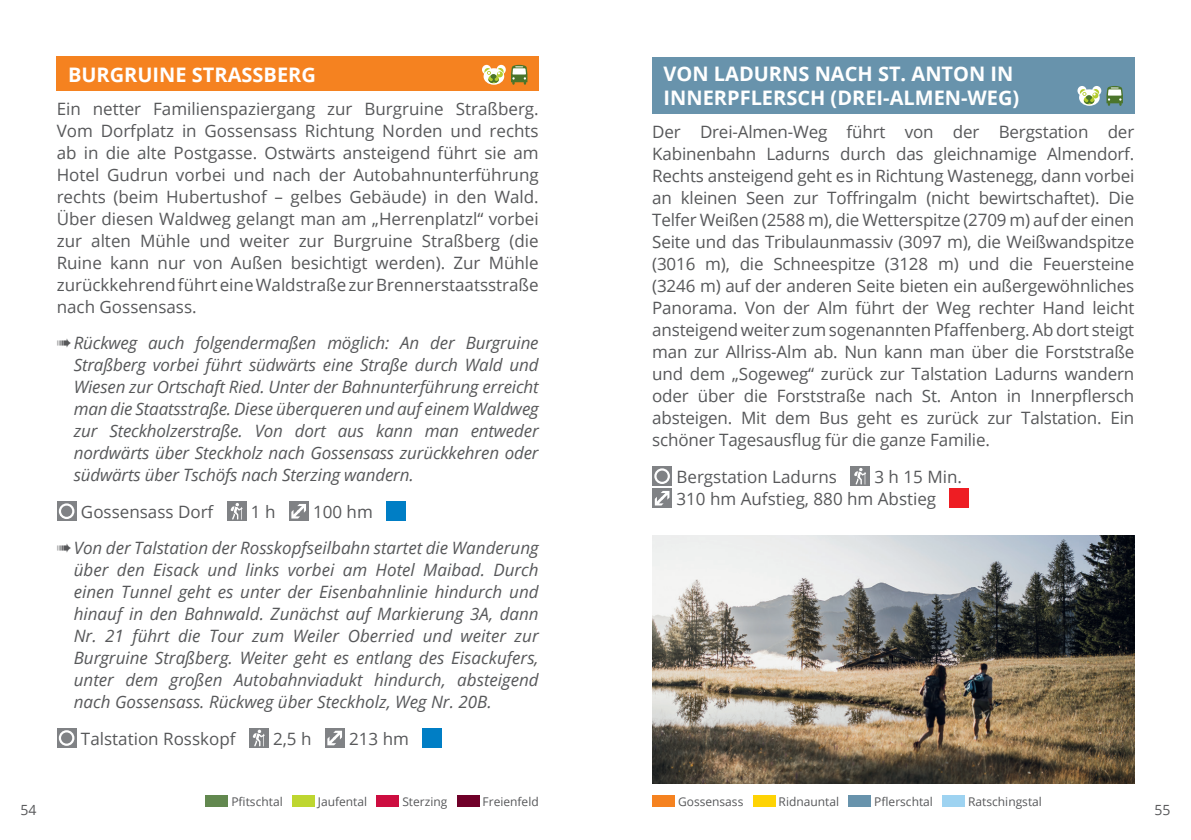
<style>
.page{position:relative;width:1191px;height:840px;background:#fff}
.page>*{position:absolute;margin:0;border:0;box-sizing:border-box;transform-origin:0 0}
.t1{font:700 20px/24px "Open Sans";color:#fff}
.t2{font:17px/22px "Open Sans";color:#57585a;text-align:justify}
.t3{font:italic 17px/22px "Open Sans";color:#57585a;text-align:justify}
.t4{font:14px "Open Sans";color:#57585a}
.t5{font:12px "Open Sans";color:#57585a}
.s1{font-style:normal}
</style>
<div class="page">
<div style="left:206px;top:795px;width:22px;height:11px;background:#62884f"></div>
<div style="left:292px;top:795px;width:23px;height:11px;background:#bed630"></div>
<div style="left:376px;top:795px;width:23px;height:11px;background:#cd0d40"></div>
<div style="left:457px;top:795px;width:22px;height:11px;background:#700029"></div>
<div style="left:652px;top:795px;width:23px;height:11px;background:#f58220"></div>
<div style="left:752px;top:795px;width:23px;height:11px;background:#fed304"></div>
<div style="left:848px;top:795px;width:23px;height:11px;background:#6893ac"></div>
<div style="left:942px;top:795px;width:23px;height:11px;background:#9ed3f1"></div>
<div style="left:652px;top:57px;width:482px;height:56px;background:#6893ac"></div>
<svg style="left:1077px;top:86px;width:9px;height:9px"></svg>
<div style="left:1080px;top:89px;width:6px;height:7px;background:#b4cc2e;border-radius:50%"></div>
<svg style="left:1092px;top:86px;width:9px;height:9px"></svg>
<svg style="left:1079px;top:89px;width:20px;height:17px"></svg>
<svg style="left:1082px;top:92px;width:16px;height:12px"></svg>
<svg style="left:1106px;top:86px;width:17px;height:20px"></svg>
<div style="left:652px;top:466px;width:20px;height:20px;background:#808285"></div>
<svg style="left:654px;top:468px;width:16px;height:15px"></svg>
<div style="left:656px;top:470px;width:11px;height:11px;background:#808285;border-radius:50%"></div>
<div style="left:850px;top:466px;width:20px;height:20px;background:#808285"></div>
<svg style="left:854px;top:468px;width:12px;height:16px"></svg>
<svg style="left:652px;top:488px;width:20px;height:20px"></svg>
<svg style="left:655px;top:490px;width:14px;height:15px"></svg>
<div style="left:949px;top:488px;width:20px;height:20px;background:#ee1d23"></div>
<div style="left:57px;top:57px;width:482px;height:34px;background:#f58220"></div>
<svg style="left:482px;top:65px;width:9px;height:9px"></svg>
<svg style="left:496px;top:65px;width:10px;height:9px"></svg>
<svg style="left:483px;top:68px;width:21px;height:17px"></svg>
<svg style="left:487px;top:71px;width:16px;height:12px"></svg>
<svg style="left:511px;top:65px;width:16px;height:20px"></svg>
<svg style="left:57px;top:501px;width:20px;height:20px"></svg>
<svg style="left:59px;top:503px;width:15px;height:15px"></svg>
<div style="left:61px;top:505px;width:11px;height:11px;background:#808285;border-radius:50%"></div>
<div style="left:227px;top:501px;width:19px;height:20px;background:#808285"></div>
<svg style="left:230px;top:503px;width:13px;height:16px"></svg>
<div style="left:289px;top:501px;width:20px;height:20px;background:#808285"></div>
<svg style="left:291px;top:504px;width:15px;height:14px"></svg>
<div style="left:386px;top:501px;width:20px;height:20px;background:#007ec5"></div>
<svg style="left:57px;top:728px;width:20px;height:19px"></svg>
<svg style="left:59px;top:729px;width:15px;height:16px"></svg>
<div style="left:61px;top:732px;width:11px;height:11px;background:#808285;border-radius:50%"></div>
<div style="left:249px;top:727px;width:20px;height:20px;background:#808285"></div>
<svg style="left:253px;top:729px;width:12px;height:17px"></svg>
<div style="left:325px;top:727px;width:20px;height:20px;background:#808285"></div>
<svg style="left:327px;top:730px;width:15px;height:14px"></svg>
<div style="left:422px;top:727px;width:20px;height:20px;background:#007ec5"></div>
<img style="left:652px;top:535px;width:482px;height:247px">
<p class="t1" style="left:68px;top:62px;width:249px">BURGRUINE STRASSBERG</p>
<p class="t2" style="left:57px;top:97px;width:483px">Ein netter Familienspaziergang zur Burgruine Straßberg.<br>Vom Dorfplatz in Gossensass Richtung Norden und rechts ab in die alte Postgasse. Ostwärts ansteigend führt sie am Hotel Gudrun vorbei und nach der Autobahnunterführung rechts (beim Hubertushof – gelbes Gebäude) in den Wald.<br>Über diesen Waldweg gelangt man am „Herrenplatzl“ vorbei zur alten Mühle und weiter zur Burgruine Straßberg (die Ruine kann nur von Außen besichtigt werden). Zur Mühle zurückkehrend führt eine Waldstraße zur Brennerstaatsstraße nach Gossensass.</p>
<p class="t3" style="left:74px;top:331px;width:466px;text-indent:-17px">➠Rückweg auch folgendermaßen möglich: An der Burgruine Straßberg vorbei führt südwärts eine Straße durch Wald und Wiesen zur Ortschaft Ried. Unter der Bahnunterführung erreicht man die Staatsstraße. Diese überqueren und auf einem Waldweg zur Steckholzerstraße. Von dort aus kann man entweder nordwärts über Steckholz nach Gossensass zurückkehren oder südwärts über Tschöfs nach Sterzing wandern.</p>
<p class="t2" style="left:81px;top:500px;width:134px">Gossensass Dorf</p>
<p class="t2" style="left:251px;top:500px;width:26px">1 h</p>
<p class="t3" style="left:57px;top:493px;width:483px;line-height:35.6px;text-indent:256px"><span class="s1">100 hm<br></span>➠Von der Talstation der Rosskopfseilbahn startet die Wanderung</p>
<p class="t3" style="left:74px;top:558px;width:466px">über den Eisack und links vorbei am Hotel Maibad. Durch einen Tunnel geht es unter der Eisenbahnlinie hindurch und hinauf in den Bahnwald. Zunächst auf Markierung 3A, dann Nr. 21 führt die Tour zum Weiler Oberried und weiter zur Burgruine Straßberg. Weiter geht es entlang des Eisackufers, unter dem großen Autobahnviadukt hindurch, absteigend nach Gossensass. Rückweg über Steckholz, Weg Nr. 20B.</p>
<p class="t2" style="left:81px;top:727px;width:156px">Talstation Rosskopf</p>
<p class="t2" style="left:273px;top:727px;width:40px">2,5 h</p>
<p class="t2" style="left:349px;top:727px;width:61px">213 hm</p>
<p class="t1" style="left:663px;top:61px;width:357px">VON LADURNS NACH ST. ANTON IN<br>INNERPFLERSCH (DREI-ALMEN-WEG)</p>
<p class="t2" style="left:652px;top:120px;width:483px">Der Drei-Almen-Weg führt von der Bergstation der Kabinenbahn Ladurns durch das gleichnamige Almendorf.<br>Rechts ansteigend geht es in Richtung Wastenegg, dann vorbei an kleinen Seen zur Toffringalm (nicht bewirtschaftet). Die Telfer Weißen (2588 m), die Wetterspitze (2709 m) auf der einen Seite und das Tribulaunmassiv (3097 m), die Weißwandspitze (3016 m), die Schneespitze (3128 m) und die Feuersteine (3246 m) auf der anderen Seite bieten ein außergewöhnliches Panorama. Von der Alm führt der Weg rechter Hand leicht ansteigend weiter zum sogenannten Pfaffenberg. Ab dort steigt man zur Allriss-Alm ab. Nun kann man über die Forststraße und dem „Sogeweg“ zurück zur Talstation Ladurns wandern oder über die Forststraße nach St. Anton in Innerpflersch absteigen. Mit dem Bus geht es zurück zur Talstation. Ein schöner Tagesausflug für die ganze Familie.</p>
<p class="t2" style="left:676px;top:465px;width:162px">Bergstation Ladurns</p>
<p class="t2" style="left:676px;top:465px;width:287px;text-indent:198px">3 h 15 Min.<br>310 hm Aufstieg, 880 hm Abstieg</p>
<p class="t5" style="left:231px;top:792px;width:53px">Pfitschtal</p>
<p class="t5" style="left:318px;top:792px;width:51px">Jaufental</p>
<p class="t5" style="left:402px;top:792px;width:47px">Sterzing</p>
<p class="t5" style="left:482px;top:792px;width:58px">Freienfeld</p>
<p class="t5" style="left:678px;top:792px;width:67px">Gossensass</p>
<p class="t5" style="left:778px;top:792px;width:62px">Ridnauntal</p>
<p class="t5" style="left:874px;top:792px;width:60px">Pflerschtal</p>
<p class="t5" style="left:968px;top:792px;width:75px">Ratschingstal</p>
<p class="t4" style="left:20px;top:800px;width:18px">54</p>
<p class="t4" style="left:1154px;top:800px;width:18px">55</p>
</div>
